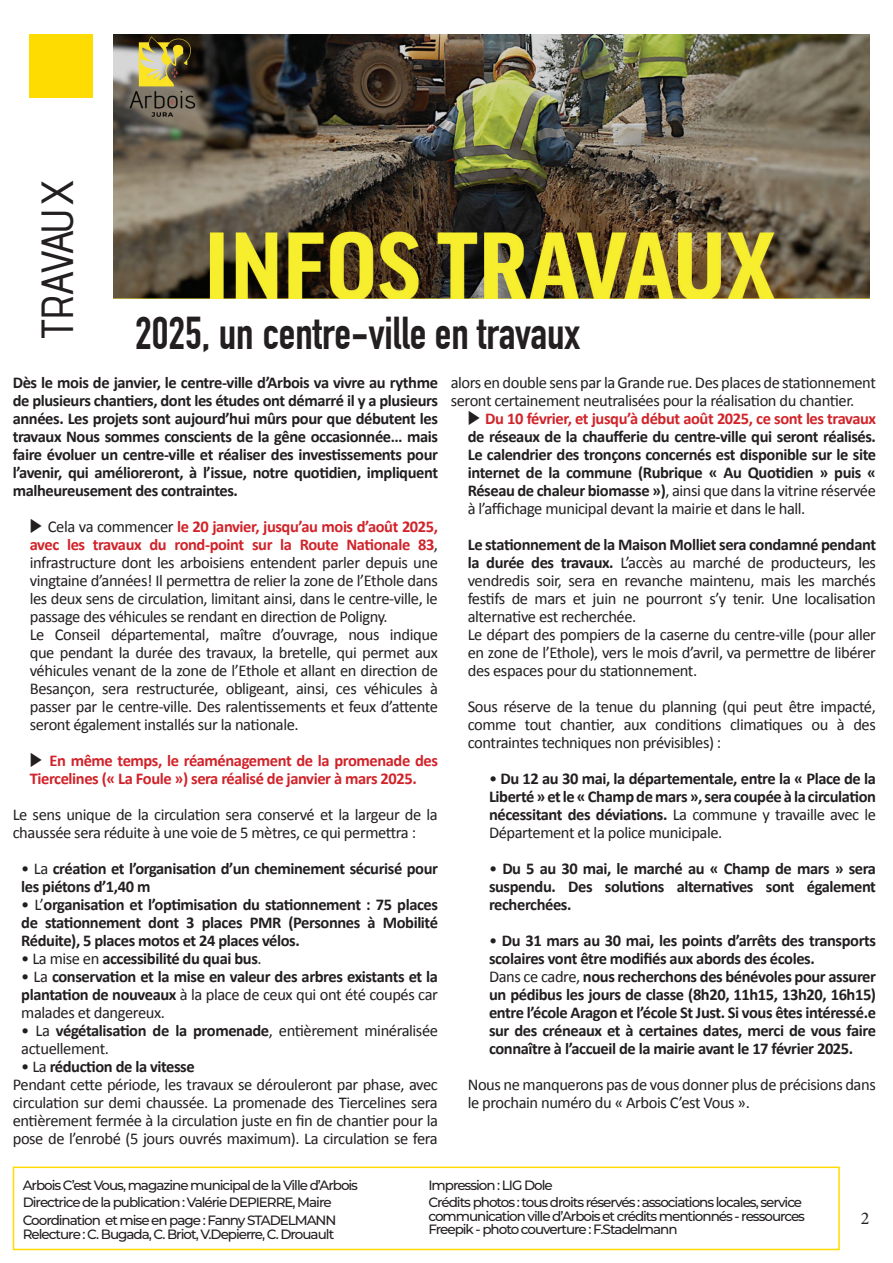
<style>
.page{position:relative;width:893px;height:1263px;background:#fff}
.page>*{position:absolute;margin:0;border:0;box-sizing:border-box;transform-origin:0 0}
.t1{font:700 45px "DIN Condensed";color:#231f20}
.t2{font:500 45px "Advent Pro";letter-spacing:-.035em;color:#231f20}
.t3{font:18px "Minion Pro";color:#231f20}
.t4{font:16.5px/18px "Calibri";letter-spacing:-.025em;color:#231f20}
.t5{font:700 16.5px/18px "Calibri";letter-spacing:-.025em;color:#231f20;text-align:justify}
.t6{font:700 16.5px/18px "Calibri";letter-spacing:-.025em;color:#d1232a}
.t7{font:500 13.5px/17.7px "Montserrat";letter-spacing:-.075em;color:#231f20}
.s1{font-family:"Apple Gothic"}
.s2{font-weight:700;color:#d1232a}
.s3{font-family:"Apple Gothic";font-weight:400;color:#231f20}
.s4{font-weight:400}
.s5{font-weight:700}
.s6{font-family:"Apple Gothic";font-weight:400}
.s7{color:#d1232a}
</style>
<div class="page">
<div style="left:30px;top:34px;width:63px;height:63px;background:#ffdc01"></div>
<div style="left:13px;top:1166px;width:827px;height:84px;border:2px solid #ffdc01"></div>
<img style="left:114px;top:34px;width:756px;height:265px">
<h1 class="t2" style="left:30px;top:338px;width:161px;rotate:-90deg">TRAVAUX</h1>
<h1 class="t1" style="left:135px;top:307px;width:446px">2025, un centre-ville en travaux</h1>
<p class="t5" style="left:13px;top:373px;width:427px">Dès le mois de janvier, le centre-ville d’Arbois va vivre au rythme de plusieurs chantiers, dont les études ont démarré il y a plusieurs années. Les projets sont aujourd’hui mûrs pour que débutent les travaux Nous sommes conscients de la gêne occasionnée… mais faire évoluer un centre-ville et réaliser des investissements pour l’avenir, qui amélioreront, à l’issue, notre quotidien, impliquent malheureusement des contraintes.</p>
<p class="t4" style="left:30px;top:517px;width:410px"><span class="s1">▶</span> Cela va commencer <span class="s2">le 20 janvier, jusqu’au mois d’août 2025, avec les travaux du rond-point sur la Route Nationale 83</span>, infrastructure dont les arboisiens entendent parler depuis une vingtaine d’années! Il permettra de relier la zone de l’Ethole dans les deux sens de circulation, limitant ainsi, dans le centre-ville, le passage des véhicules se rendant en direction de Poligny.<br>Le Conseil départemental, maître d’ouvrage, nous indique que pendant la durée des travaux, la bretelle, qui permet aux véhicules venant de la zone de l’Ethole et allant en direction de Besançon, sera restructurée, obligeant, ainsi, ces véhicules à passer par le centre-ville. Des ralentissements et feux d’attente seront également installés sur la nationale.</p>
<p class="t6" style="left:30px;top:751px;width:410px"><span class="s3">▶</span> En même temps, le réaménagement de la promenade des<br>Tiercelines (« La Foule ») sera réalisé de janvier à mars 2025.</p>
<p class="t4" style="left:13px;top:805px;width:427px">Le sens unique de la circulation sera conservé et la largeur de la chaussée sera réduite à une voie de 5 mètres, ce qui permettra :</p>
<p class="t5" style="left:21px;top:859px;width:418px"><span class="s4">• La</span> création et l’organisation d’un cheminement sécurisé pour les piétons d’1,40 m</p>
<p class="t5" style="left:21px;top:895px;width:418px"><span class="s4">• L’</span>organisation et l’optimisation du stationnement : 75 places de stationnement dont 3 places PMR (Personnes à Mobilité Réduite), 5 places motos et 24 places vélos.</p>
<p class="t5" style="left:21px;top:949px;width:242px"><span class="s4">• La mise en</span> accessibilité du quai bus<span class="s4">.</span></p>
<p class="t5" style="left:21px;top:967px;width:418px"><span class="s4">• La</span> conservation et la mise en valeur des arbres existants et la plantation de nouveaux <span class="s4">à la place de ceux qui ont été coupés car malades et dangereux.</span></p>
<p class="t4" style="left:21px;top:1021px;width:418px">• La <span class="s5">végétalisation de la promenade</span>, entièrement minéralisée actuellement.</p>
<p class="t4" style="left:13px;top:1057px;width:427px;text-indent:8px">• La <span class="s5">réduction de la vitesse<br></span>Pendant cette période, les travaux se dérouleront par phase, avec circulation sur demi chaussée. La promenade des Tiercelines sera entièrement fermée à la circulation juste en fin de chantier pour la pose de l’enrobé (5 jours ouvrés maximum). La circulation se fera</p>
<p class="t4" style="left:451px;top:373px;width:427px">alors en double sens par la Grande rue. Des places de stationnement seront certainement neutralisées pour la réalisation du chantier.</p>
<p class="t5" style="left:468px;top:409px;width:410px"><span class="s6">▶</span> <span class="s7">Du 10 février, et jusqu’à début août 2025, ce sont les travaux </span>de réseaux de la chaufferie du centre-ville qui seront réalisés.<br>Le calendrier des tronçons concernés est disponible sur le site internet de la commune (Rubrique « Au Quotidien » puis « Réseau de chaleur biomasse »)<span class="s4">, ainsi que dans la vitrine réservée à l’affichage municipal devant la mairie et dans le hall.</span></p>
<p class="t4" style="left:468px;top:535px;width:410px"><span class="s5">Le stationnement de la Maison Molliet sera condamné pendant la durée des travaux.</span> L’accès au marché de producteurs, les vendredis soir, sera en revanche maintenu, mais les marchés festifs de mars et juin ne pourront s’y tenir. Une localisation alternative est recherchée.<br>Le départ des pompiers de la caserne du centre-ville (pour aller en zone de l’Ethole), vers le mois d’avril, va permettre de libérer des espaces pour du stationnement.</p>
<p class="t4" style="left:468px;top:697px;width:410px;text-align:justify">Sous réserve de la tenue du planning (qui peut être impacté, comme tout chantier, aux conditions climatiques ou à des contraintes techniques non prévisibles) :</p>
<p class="t5" style="left:489px;top:769px;width:388px"><span class="s4">•</span> Du 12 au 30 mai, la départementale, entre la « Place de la Liberté » et le « Champ de mars », sera coupée à la circulation nécessitant des déviations. <span class="s4">La commune y travaille avec le Département et la police municipale.</span></p>
<p class="t5" style="left:489px;top:859px;width:388px"><span class="s4">•</span> Du 5 au 30 mai, le marché au « Champ de mars » sera suspendu. Des solutions alternatives sont également recherchées.</p>
<p class="t5" style="left:489px;top:931px;width:389px;text-align:left"><span class="s4">•</span> Du 31 mars au 30 mai, les points d’arrêts des transports scolaires vont être modifiés aux abords des écoles.<br><span class="s4">Dans ce cadre,</span> nous recherchons des bénévoles pour assurer un pédibus les jours de classe (8h20, 11h15, 13h20, 16h15) entre l’école Aragon et l’école St Just. Si vous êtes intéressé.e sur des créneaux et à certaines dates, merci de vous faire connaître à l’accueil de la mairie avant le 17 février 2025.</p>
<p class="t4" style="left:468px;top:1075px;width:410px">Nous ne manquerons pas de vous donner plus de précisions dans le prochain numéro du « Arbois C’est Vous ».</p>
<p class="t7" style="left:23px;top:1175px;width:337px">Arbois C’est Vous, magazine municipal de la Ville d’Arbois<br>Directrice de la publication : Valérie DEPIERRE, Maire<br>Coordination et mise en page : Fanny STADELMANN</p>
<p class="t7" style="left:23px;top:1224px;width:313px">Relecture : C. Bugada, C. Briot, V.Depierre, C. Drouault</p>
<p class="t7" style="left:428px;top:1175px;width:375px">Impression : LIG Dole<br>Crédits photos : tous droits réservés : associations locales, service</p>
<p class="t7" style="left:428px;top:1209px;width:378px;line-height:13.5px">communication ville d’Arbois et crédits mentionnés - ressources<br>Freepik - photo couverture : F.Stadelmann</p>
<p class="t3" style="left:861px;top:1206px;width:10px">2</p>
</div>
